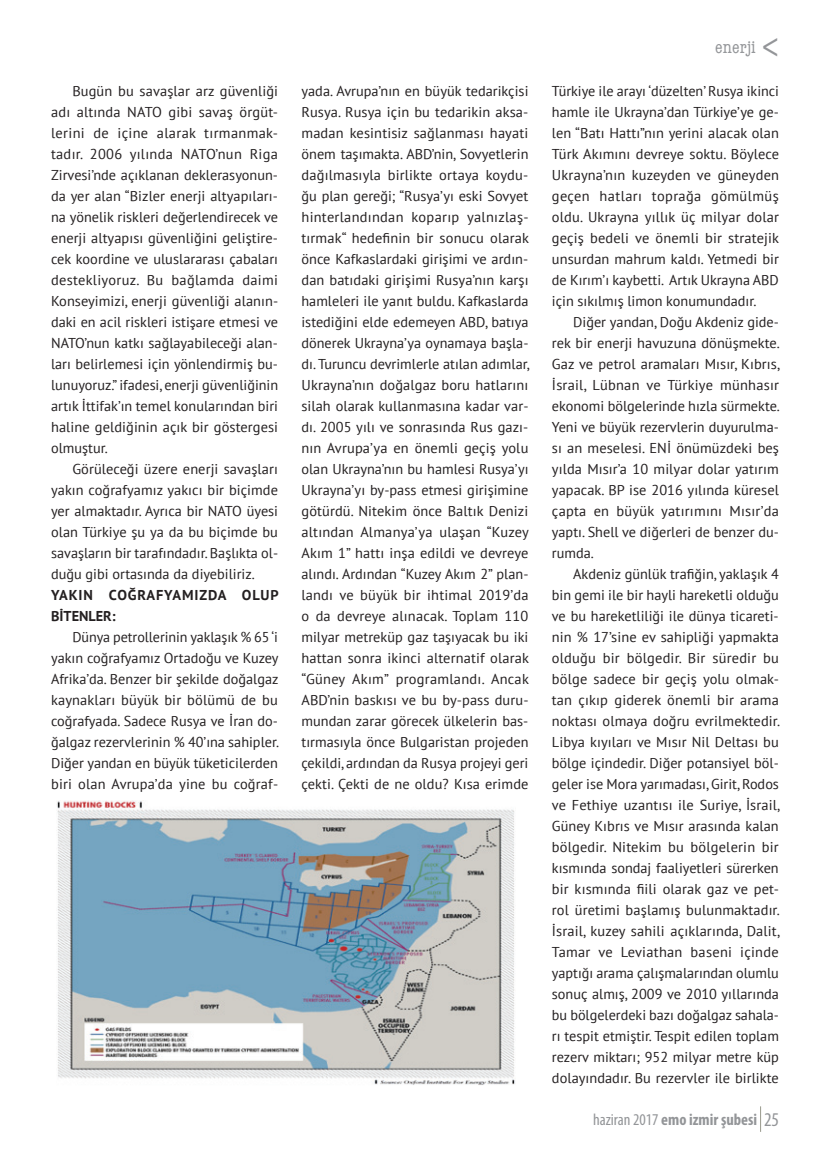
<style>
.page{position:relative;width:830px;height:1170px;background:#fff}
.page>*{position:absolute;margin:0;border:0;box-sizing:border-box;transform-origin:0 0}
.t1{font:condensed 18px "American Typewriter";letter-spacing:.01em;color:#939598}
.t2{font:700 condensed 16.5px "Myriad Pro";color:#939598}
.t3{font:14.25px/21px "PT Sans";color:#231f20;text-align:justify}
.t4{font:700 14.25px/21px "PT Sans";letter-spacing:.06em;color:#231f20}
.s1{font-weight:400}
.s2{font-weight:400;font-size:19.5px}
</style>
<div class="page">
<img style="left:56px;top:800px;width:459px;height:285px">
<p class="t3" style="left:51px;top:80px;width:228px;text-indent:21px">Bugün bu savaşlar arz güvenliği adı altında NATO gibi savaş örgüt&shy;lerini de içine alarak tırmanmak&shy;tadır. 2006 yılında NATO’nun Riga Zirvesi’nde açıklanan deklerasyonun&shy;da yer alan “Bizler enerji altyapıları&shy;na yönelik riskleri değerlendirecek ve enerji altyapısı güvenliğini geliştire&shy;cek koordine ve uluslararası çabaları destekliyoruz. Bu bağlamda daimi Konseyimizi, enerji güvenliği alanın&shy;daki en acil riskleri istişare etmesi ve NATO’nun katkı sağlayabileceği alan&shy;ları belirlemesi için yönlendirmiş bu&shy;lunuyoruz.” ifadesi, enerji güvenliğinin artık İttifak’ın temel konularından biri haline geldiğinin açık bir göstergesi olmuştur.</p>
<p class="t3" style="left:51px;top:458px;width:228px;text-indent:21px">Görüleceği üzere enerji savaşları yakın coğrafyamız yakıcı bir biçimde yer almaktadır. Ayrıca bir NATO üyesi olan Türkiye şu ya da bu biçimde bu savaşların bir tarafındadır. Başlıkta ol&shy;duğu gibi ortasında da diyebiliriz.</p>
<p class="t4" style="left:51px;top:584px;width:229px">YAKIN COĞRAFYAMIZDA OLUP<br>BİTENLER:</p>
<p class="t3" style="left:51px;top:626px;width:229px;text-indent:21px">Dünya petrollerinin yaklaşık % 65 ‘i yakın coğrafyamız Ortadoğu ve Kuzey Afrika’da. Benzer bir şekilde doğalgaz kaynakları büyük bir bölümü de bu coğrafyada. Sadece Rusya ve İran do&shy;ğalgaz rezervlerinin % 40’ına sahipler.<br>Diğer yandan en büyük tüketicilerden biri olan Avrupa’da yine bu coğraf-</p>
<p class="t1" style="left:715px;top:33px;width:42px">enerji</p>
<p class="t3" style="left:301px;top:80px;width:229px">yada. Avrupa’nın en büyük tedarikçisi Rusya. Rusya için bu tedarikin aksa&shy;madan kesintisiz sağlanması hayati önem taşımakta. ABD’nin, Sovyetlerin dağılmasıyla birlikte ortaya koydu&shy;ğu plan gereği; “Rusya’yı eski Sovyet hinterlandından koparıp yalnızlaş&shy;tırmak“ hedefinin bir sonucu olarak önce Kafkaslardaki girişimi ve ardın&shy;dan batıdaki girişimi Rusya’nın karşı hamleleri ile yanıt buldu. Kafkaslarda istediğini elde edemeyen ABD, batıya dönerek Ukrayna’ya oynamaya başla&shy;dı. Turuncu devrimlerle atılan adımlar, Ukrayna’nın doğalgaz boru hatlarını silah olarak kullanmasına kadar var&shy;dı. 2005 yılı ve sonrasında Rus gazı&shy;nın Avrupa’ya en önemli geçiş yolu olan Ukrayna’nın bu hamlesi Rusya’yı Ukrayna’yı by-pass etmesi girişimine götürdü. Nitekim önce Baltık Denizi altından Almanya’ya ulaşan “Kuzey Akım 1” hattı inşa edildi ve devreye alındı. Ardından “Kuzey Akım 2” plan&shy;landı ve büyük bir ihtimal 2019’da o da devreye alınacak. Toplam 110 milyar metreküp gaz taşıyacak bu iki hattan sonra ikinci alternatif olarak “Güney Akım” programlandı. Ancak ABD’nin baskısı ve bu by-pass duru&shy;mundan zarar görecek ülkelerin bas&shy;tırmasıyla önce Bulgaristan projeden çekildi, ardından da Rusya projeyi geri çekti. Çekti de ne oldu? Kısa erimde</p>
<p class="t3" style="left:551px;top:80px;width:229px">Türkiye ile arayı ‘düzelten’ Rusya ikinci hamle ile Ukrayna’dan Türkiye’ye ge&shy;len “Batı Hattı”nın yerini alacak olan Türk Akımını devreye soktu. Böylece Ukrayna’nın kuzeyden ve güneyden geçen hatları toprağa gömülmüş oldu. Ukrayna yıllık üç milyar dolar geçiş bedeli ve önemli bir stratejik unsurdan mahrum kaldı. Yetmedi bir de Kırım’ı kaybetti. Artık Ukrayna ABD için sıkılmış limon konumundadır.</p>
<p class="t3" style="left:551px;top:311px;width:229px;text-indent:21px">Diğer yandan, Doğu Akdeniz gide&shy;rek bir enerji havuzuna dönüşmekte.<br>Gaz ve petrol aramaları Mısır, Kıbrıs, İsrail, Lübnan ve Türkiye münhasır ekonomi bölgelerinde hızla sürmekte.<br>Yeni ve büyük rezervlerin duyurulma&shy;sı an meselesi. ENİ önümüzdeki beş yılda Mısır’a 10 milyar dolar yatırım yapacak. BP ise 2016 yılında küresel çapta en büyük yatırımını Mısır’da yaptı. Shell ve diğerleri de benzer du&shy;rumda.</p>
<p class="t3" style="left:551px;top:563px;width:229px;text-indent:21px">Akdeniz günlük trafiğin, yaklaşık 4 bin gemi ile bir hayli hareketli olduğu ve bu hareketliliği ile dünya ticareti&shy;nin % 17’sine ev sahipliği yapmakta olduğu bir bölgedir. Bir süredir bu bölge sadece bir geçiş yolu olmak&shy;tan çıkıp giderek önemli bir arama noktası olmaya doğru evrilmektedir.<br>Libya kıyıları ve Mısır Nil Deltası bu bölge içindedir. Diğer potansiyel böl&shy;geler ise Mora yarımadası, Girit, Rodos ve Fethiye uzantısı ile Suriye, İsrail, Güney Kıbrıs ve Mısır arasında kalan bölgedir. Nitekim bu bölgelerin bir kısmında sondaj faaliyetleri sürerken bir kısmında fiili olarak gaz ve pet&shy;rol üretimi başlamış bulunmaktadır.<br>İsrail, kuzey sahili açıklarında, Dalit, Tamar ve Leviathan baseni içinde yaptığı arama çalışmalarından olumlu sonuç almış, 2009 ve 2010 yıllarında bu bölgelerdeki bazı doğalgaz sahala&shy;rı tespit etmiştir. Tespit edilen toplam rezerv miktarı; 952 milyar metre küp dolayındadır. Bu rezervler ile birlikte</p>
<p class="t2" style="left:592px;top:1109px;width:187px"><span class="s1">haziran 2017</span> emo izmir şubesi <span class="s2">25</span></p>
</div>
